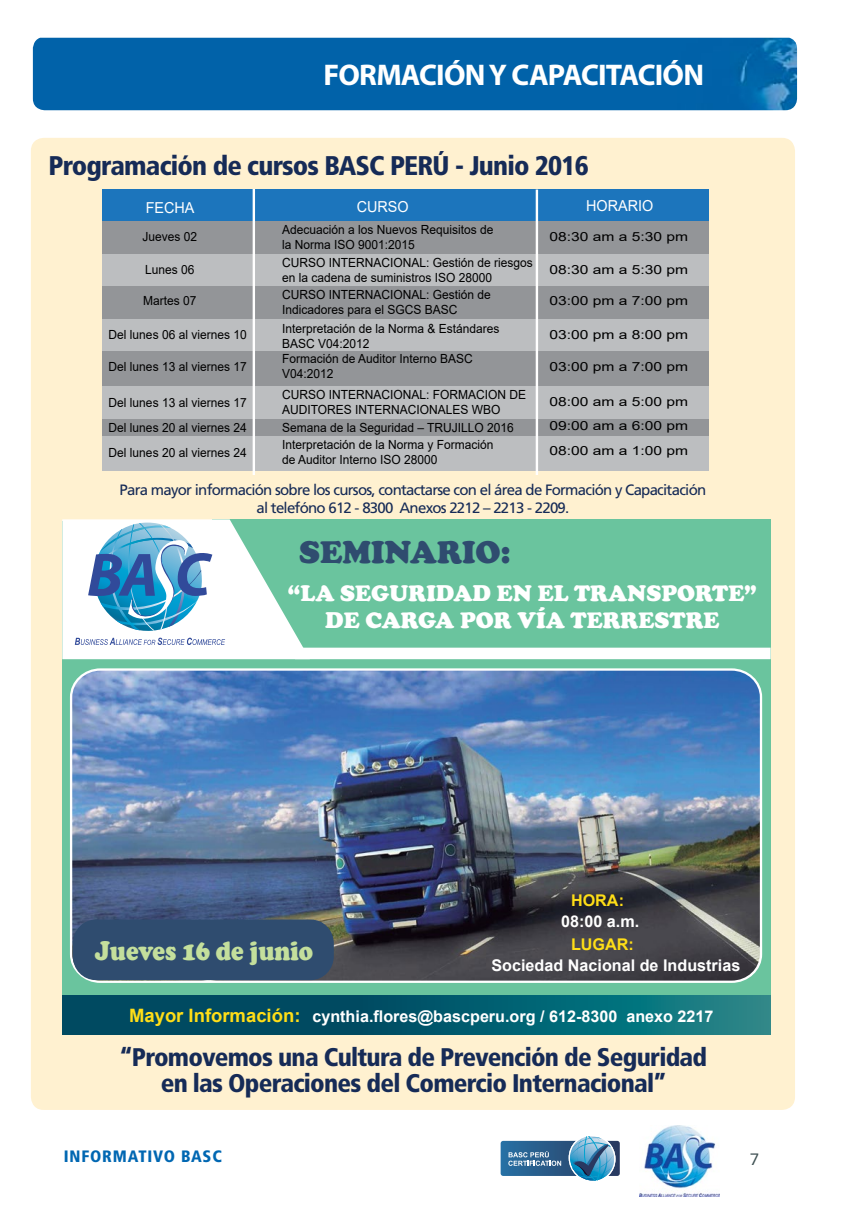
<style>
.page{position:relative;width:864px;height:1212px;background:#fff}
.page>*{position:absolute;margin:0;border:0;box-sizing:border-box;transform-origin:0 0}
.t1{font:900 32.25px "Cooper";color:#2f4c6f}
.t2{font:700 30px "Myriad Pro";letter-spacing:-.025em;color:#fff}
.t3{font:900 27.6px "Cooper";color:#c4df9c;scale:.86 1}
.t4{font:900 condensed 27px "Frutiger LT Std";letter-spacing:-.03em;color:#162b57}
.t5{font:900 condensed 25.5px/25.5px "Frutiger LT Std";letter-spacing:-.03em;color:#162b57;text-align:center}
.t6{font:900 23.1px/27.6px "Cooper";color:#fff;text-align:center}
.t7{font:900 condensed 16.5px "Frutiger LT Std";letter-spacing:.05em;color:#0067b2}
.t8{font:16.5px "Sansation";color:#3e5052}
.t9{font:700 16.2px "Arial";color:#fff}
.t10{font:700 16.2px "Arial";color:#ffde17}
.t11{font:15.15px "Arial";color:#fff;scale:.95 1}
.t12{font:15px/18px "Frutiger LT Std";letter-spacing:-.05em;color:#162b57;text-align:center}
.t13{font:12.6px/15.1px "Arial";color:#000;scale:.95 1}
.t14{font:12.6px/24.6px "Arial";color:#000;text-align:justify;scale:1.24 1}
.s1{font-size:18.45px;color:#ffde17}
</style>
<div class="page">
<img style="left:639px;top:1126px;width:80px;height:70px">
<svg style="left:500px;top:1136px;width:119px;height:45px"></svg>
<div style="left:31px;top:138px;width:763px;height:972px;background:#fff1d0;border-radius:13px"></div>
<div style="left:33px;top:38px;width:763px;height:72px;background:#0162a9"></div>
<div style="left:62px;top:522px;width:708px;height:513px;background:#6ac49e"></div>
<svg style="left:62px;top:995px;width:708px;height:40px;background:#055c6d"></svg>
<img style="left:72px;top:671px;width:688px;height:310px">
<div style="left:70px;top:668px;width:691px;height:315px;border:2px solid #fff;border-radius:29px"></div>
<div style="left:73px;top:919px;width:260px;height:61px;background:#2f4c6f;border-radius:23px"></div>
<svg style="left:62px;top:519px;width:708px;height:140px"></svg>
<div style="left:102px;top:190px;width:606px;height:31px;background:#1c75bc"></div>
<div style="left:102px;top:221px;width:606px;height:34px;background:#939598"></div>
<div style="left:102px;top:254px;width:606px;height:32px;background:#bcbec0"></div>
<div style="left:102px;top:286px;width:606px;height:34px;background:#939598"></div>
<div style="left:102px;top:319px;width:606px;height:33px;background:#bcbec0"></div>
<div style="left:102px;top:351px;width:606px;height:35px;background:#939598"></div>
<div style="left:102px;top:386px;width:606px;height:34px;background:#bcbec0"></div>
<div style="left:102px;top:419px;width:606px;height:17px;background:#939598"></div>
<div style="left:102px;top:436px;width:606px;height:35px;background:#bcbec0"></div>
<hr style="left:535px;top:190px;width:3px;height:284px;background:#fff">
<hr style="left:252px;top:190px;width:3px;height:284px;background:#fff">
<h2 class="t2" style="left:323px;top:55px;width:382px">FORMACIÓN Y CAPACITACIÓN</h2>
<h3 class="t4" style="left:48px;top:150px;width:541px">Programación de cursos BASC PERÚ - Junio 2016</h3>
<p class="t11" style="left:146px;top:198px;width:53px">FECHA</p>
<p class="t11" style="left:356px;top:196px;width:56px">CURSO</p>
<p class="t11" style="left:586px;top:195px;width:72px">HORARIO</p>
<p class="t13" style="left:282px;top:222px;width:224px">Adecuación a los Nuevos Requisitos de la Norma ISO 9001:2015</p>
<p class="t13" style="left:282px;top:255px;width:265px">CURSO INTERNACIONAL: Gestión de riesgos en la cadena de suministros ISO 28000</p>
<p class="t13" style="left:282px;top:287px;width:221px">CURSO INTERNACIONAL: Gestión de<br>Indicadores para el SGCS BASC</p>
<p class="t13" style="left:282px;top:320px;width:230px">Interpretación de la Norma &amp; Estándares<br>BASC V04:2012</p>
<p class="t13" style="left:142px;top:228px;width:59px">Jueves 02</p>
<p class="t13" style="left:145px;top:262px;width:53px">Lunes 06</p>
<p class="t13" style="left:143px;top:293px;width:58px">Martes 07</p>
<p class="t13" style="left:109px;top:326px;width:147px">Del lunes 06 al viernes 10</p>
<p class="t13" style="left:109px;top:359px;width:147px">Del lunes 13 al viernes 17</p>
<p class="t13" style="left:109px;top:391px;width:147px;line-height:24.2px">Del lunes 13 al viernes 17<br>Del lunes 20 al viernes 24</p>
<p class="t13" style="left:109px;top:445px;width:147px">Del lunes 20 al viernes 24</p>
<p class="t14" style="left:549px;top:224px;width:113px">08:30 am a 5:30 pm</p>
<p class="t14" style="left:549px;top:257px;width:113px">08:30 am a 5:30 pm</p>
<p class="t14" style="left:549px;top:288px;width:113px">03:00 pm a 7:00 pm</p>
<p class="t14" style="left:549px;top:322px;width:113px">03:00 pm a 8:00 pm</p>
<p class="t13" style="left:282px;top:351px;width:202px">Formación de Auditor Interno BASC<br>V04:2012</p>
<p class="t14" style="left:549px;top:355px;width:113px">03:00 pm a 7:00 pm</p>
<p class="t13" style="left:282px;top:387px;width:258px">CURSO INTERNACIONAL: FORMACION DE<br>AUDITORES INTERNACIONALES WBO</p>
<p class="t13" style="left:282px;top:437px;width:224px">Interpretación de la Norma y Formación de Auditor Interno ISO 28000</p>
<p class="t14" style="left:549px;top:389px;width:113px">08:00 am a 5:00 pm 09:00 am a 6:00 pm 08:00 am a 1:00 pm</p>
<p class="t13" style="left:282px;top:420px;width:245px">Semana de la Seguridad – TRUJILLO 2016</p>
<p class="t12" style="left:120px;top:481px;width:588px">Para mayor información sobre los cursos, contactarse con el área de Formación y Capacitación al telefóno 612 - 8300 Anexos 2212 – 2213 - 2209.</p>
<h1 class="t1" style="left:299px;top:533px;width:212px">SEMINARIO:</h1>
<h3 class="t6" style="left:287px;top:579px;width:471px">“LA SEGURIDAD EN EL TRANSPORTE”<br>DE CARGA POR VÍA TERRESTRE</h3>
<p class="t10" style="left:571px;top:889px;width:54px">HORA:</p>
<p class="t9" style="left:561px;top:911px;width:80px">08:00 a.m.</p>
<p class="t10" style="left:571px;top:933px;width:64px">LUGAR:</p>
<p class="t9" style="left:491px;top:955px;width:250px">Sociedad Nacional de Industrias</p>
<p class="t9" style="left:129px;top:1005px;width:585px"><span class="s1">Mayor Información:</span> cynthia.flores@bascperu.org / 612-8300 anexo 2217</p>
<h3 class="t3" style="left:95px;top:934px;width:255px">Jueves 16 de junio</h3>
<h3 class="t5" style="left:119px;top:1044px;width:589px">“Promovemos una Cultura de Prevención de Seguridad en las Operaciones del Comercio Internacional”</h3>
<h3 class="t7" style="left:64px;top:1146px;width:159px">INFORMATIVO BASC</h3>
<h3 class="t8" style="left:749px;top:1149px;width:10px">7</h3>
</div>
